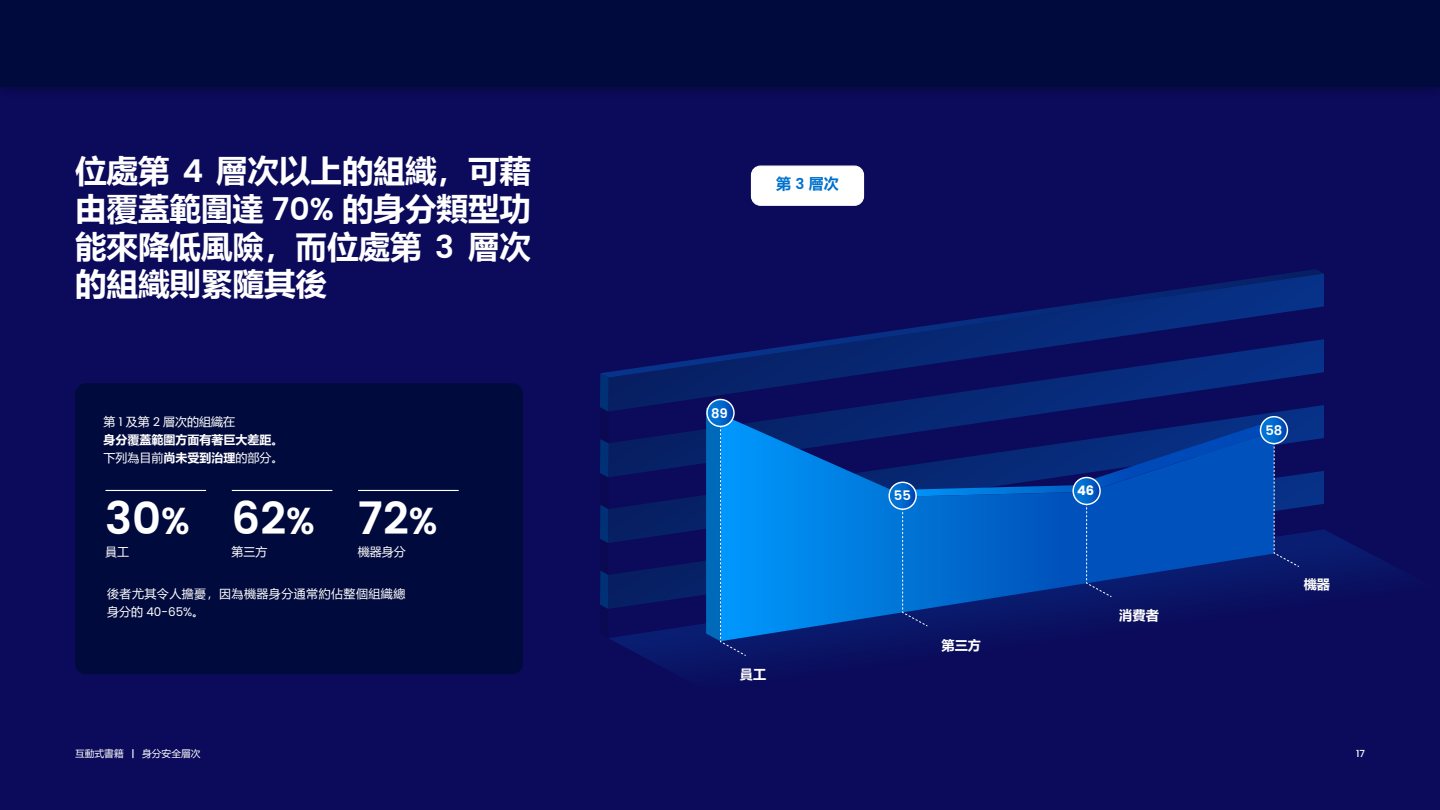
<style>
.page{position:relative;width:1440px;height:810px;background:#0c0a5b}
.page>*{position:absolute;margin:0;border:0;box-sizing:border-box;transform-origin:0 0}
.t1{font:600 45px "Poppins";color:#fff}
.t2{font:700 31.5px/37.8px "Microsoft Ya Hei";color:#fff;text-align:justify}
.t3{font:700 15px "Microsoft Ya Hei";color:#0071ce}
.t4{font:700 13.2px "Microsoft Ya Hei";color:#fff}
.t5{font:600 13.2px "Poppins";color:#fff}
.t6{font:700 13.2px "Poppins";color:#fff}
.t7{font:700 12px/18px "Microsoft Ya Hei";color:#fff}
.t8{font:12px "Microsoft Ya Hei";letter-spacing:.035em;color:#fff}
.t9{font:12px "Poppins";color:#fff}
.t10{font:9.75px "Microsoft Ya Hei";color:#fff}
.t11{font:500 9.75px "Poppins";color:#fff}
.s1{font-family:"Poppins";font-weight:600}
.s2{font-weight:400}
.s3{font-family:"Poppins";font-weight:400}
.s4{font-size:37.5px}
.s5{font-family:"Microsoft Ya Hei"}
.s6{font-family:"Poppins";font-weight:500}
</style>
<div class="page">
<div style="left:75px;top:383px;width:448px;height:291px;background:#000a3c;border-radius:11px"></div>
<svg style="left:609px;top:477px;width:715px;height:52px"></svg>
<svg style="left:609px;top:412px;width:715px;height:65px"></svg>
<svg style="left:609px;top:377px;width:715px;height:35px"></svg>
<svg style="left:603px;top:269px;width:721px;height:108px"></svg>
<svg style="left:600px;top:373px;width:9px;height:236px"></svg>
<svg style="left:608px;top:529px;width:785px;height:140px"></svg>
<svg style="left:746px;top:414px;width:528px;height:227px"></svg>
<svg style="left:1261px;top:417px;width:26px;height:27px"></svg>
<div style="left:1260px;top:416px;width:28px;height:28px;border:1px solid #fff;border-radius:50%"></div>
<svg style="left:889px;top:482px;width:27px;height:27px"></svg>
<div style="left:888px;top:482px;width:29px;height:28px;border:1px solid #fff;border-radius:50%"></div>
<svg style="left:707px;top:400px;width:27px;height:26px"></svg>
<div style="left:706px;top:399px;width:29px;height:28px;border:1px solid #fff;border-radius:50%"></div>
<svg style="left:706px;top:408px;width:40px;height:248px"></svg>
<svg style="left:892px;top:425px;width:408px;height:202px"></svg>
<div style="left:751px;top:166px;width:113px;height:39px;background:#fff;border-radius:9px"></div>
<div style="left:751px;top:166px;width:113px;height:40px;border:1px solid #fff;border-radius:9px"></div>
<hr style="left:106px;top:490px;width:100px;height:1px;background:#fff">
<hr style="left:232px;top:490px;width:100px;height:1px;background:#fff">
<hr style="left:359px;top:490px;width:99px;height:1px;background:#fff">
<div style="left:0;top:0;width:1440px;height:98px;background:#000;opacity:.25"></div>
<div style="left:0;top:0;width:1440px;height:86px;background:#000a3c"></div>
<p class="t2" style="left:75px;top:150px;width:458px">位處第 <span class="s1">4</span> 層次以上的組織，可藉</p>
<p class="t2" style="left:75px;top:188px;width:458px">由覆蓋範圍達 <span class="s1">70%</span> 的身分類型功能來降低風險，而位處第 <span class="s1">3</span> 層次的組織則緊隨其後</p>
<p class="t7" style="left:104px;top:412px;width:182px"><span class="s2">第</span> <span class="s3">1</span> <span class="s2">及第</span> <span class="s3">2</span> <span class="s2">層次的組織在<br></span>身分覆蓋範圍方面有著巨大差距。<span class="s2">下列為目前</span>尚未受到治理<span class="s2">的部分。</span></p>
<h1 class="t1" style="left:105px;top:484px;width:86px">30<span class="s4">%</span></h1>
<p class="t8" style="left:105px;top:543px;width:25px">員工</p>
<h1 class="t1" style="left:232px;top:484px;width:85px">62<span class="s4">%</span></h1>
<p class="t8" style="left:232px;top:543px;width:37px">第三方</p>
<h1 class="t1" style="left:358px;top:484px;width:81px">72<span class="s4">%</span></h1>
<p class="t8" style="left:358px;top:543px;width:49px">機器身分</p>
<p class="t8" style="left:107px;top:585px;width:300px">後者尤其令人擔憂，因為機器身分通常約佔整個組織總</p>
<p class="t9" style="left:107px;top:604px;width:99px"><span class="s5">身分的</span> 40-65%<span class="s5">。</span></p>
<p class="t3" style="left:776px;top:173px;width:64px">第 <span class="s1">3</span> 層次</p>
<p class="t5" style="left:711px;top:403px;width:18px">89</p>
<p class="t4" style="left:740px;top:665px;width:28px">員工</p>
<p class="t5" style="left:894px;top:486px;width:18px">55</p>
<p class="t4" style="left:942px;top:636px;width:41px">第三方</p>
<p class="t6" style="left:1077px;top:483px;width:19px">46</p>
<p class="t4" style="left:1119px;top:606px;width:41px">消費者</p>
<p class="t5" style="left:1265px;top:420px;width:18px">58</p>
<p class="t4" style="left:1304px;top:575px;width:28px">機器</p>
<p class="t10" style="left:75px;top:747px;width:127px">互動式書籍 <span class="s6">|</span> 身分安全層次</p>
<p class="t11" style="left:1356px;top:748px;width:10px">17</p>
</div>
